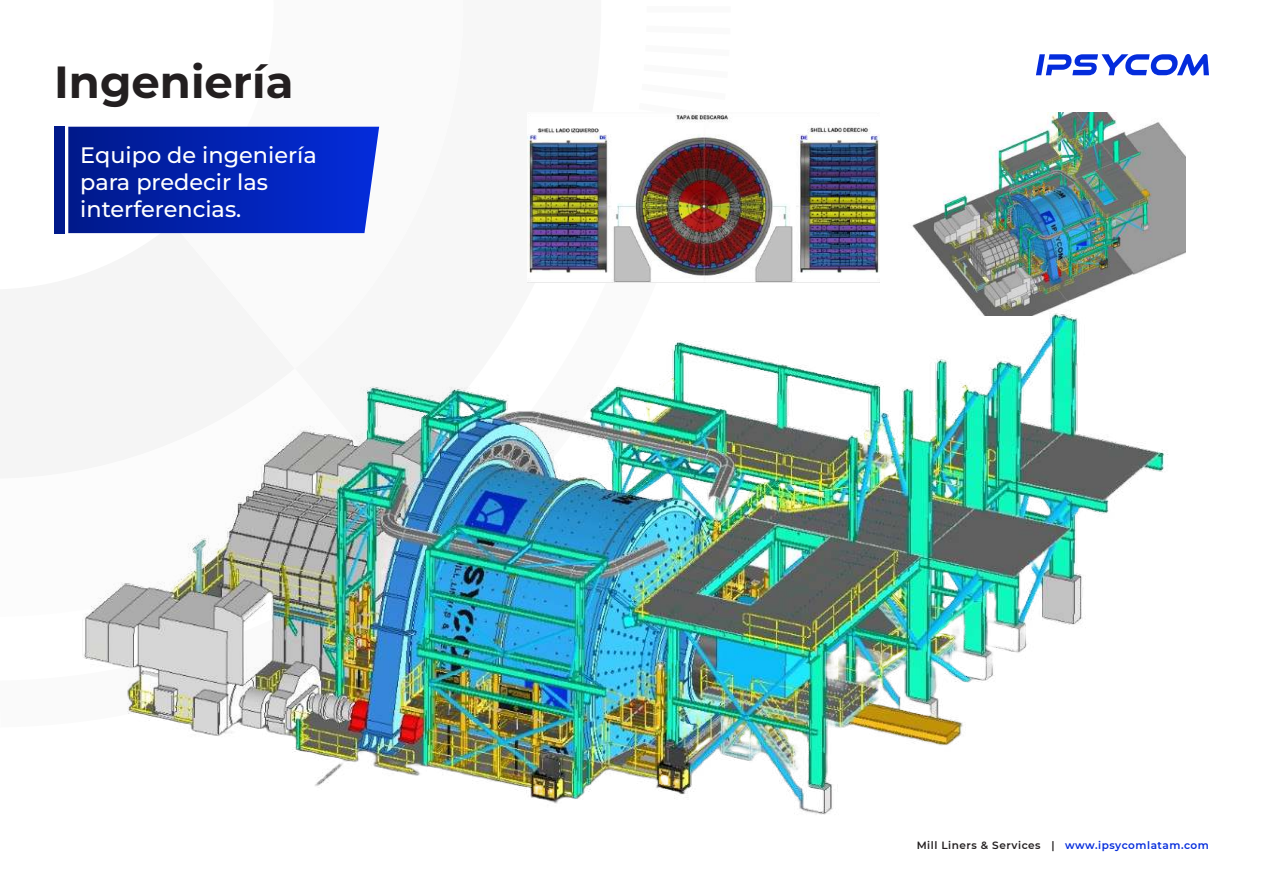
<style>
.page{position:relative;width:1263px;height:893px;background:#fff}
.page>*{position:absolute;margin:0;border:0;box-sizing:border-box;transform-origin:0 0}
.t1{font:700 45px "Montserrat";color:#231f20}
.t2{font:500 22.35px/26.8px "Montserrat";color:#fff}
.t3{font:600 10.5px "Montserrat";letter-spacing:.05em;color:#231f20}
.s1{color:#042cdc}
</style>
<div class="page">
<div style="left:647px;top:6px;width:84px;height:7px;background:#fafafa"></div>
<svg style="left:1036px;top:54px;width:173px;height:22px"></svg>
<svg style="left:54px;top:126px;width:326px;height:108px;background:#0f2db5"></svg>
<div style="left:54px;top:127px;width:10px;height:106px;background:#00198c"></div>
<img style="left:912px;top:113px;width:273px;height:190px">
<img style="left:82px;top:303px;width:1086px;height:512px">
<img style="left:527px;top:113px;width:352px;height:169px">
<h1 class="t1" style="left:54px;top:52px;width:241px">Ingeniería</h1>
<p class="t2" style="left:80px;top:141px;width:238px">Equipo de ingeniería para predecir las interferencias.</p>
<p class="t3" style="left:917px;top:838px;width:294px">Mill Liners &amp; Services | <span class="s1">www.ipsycomlatam.com</span></p>
</div>
